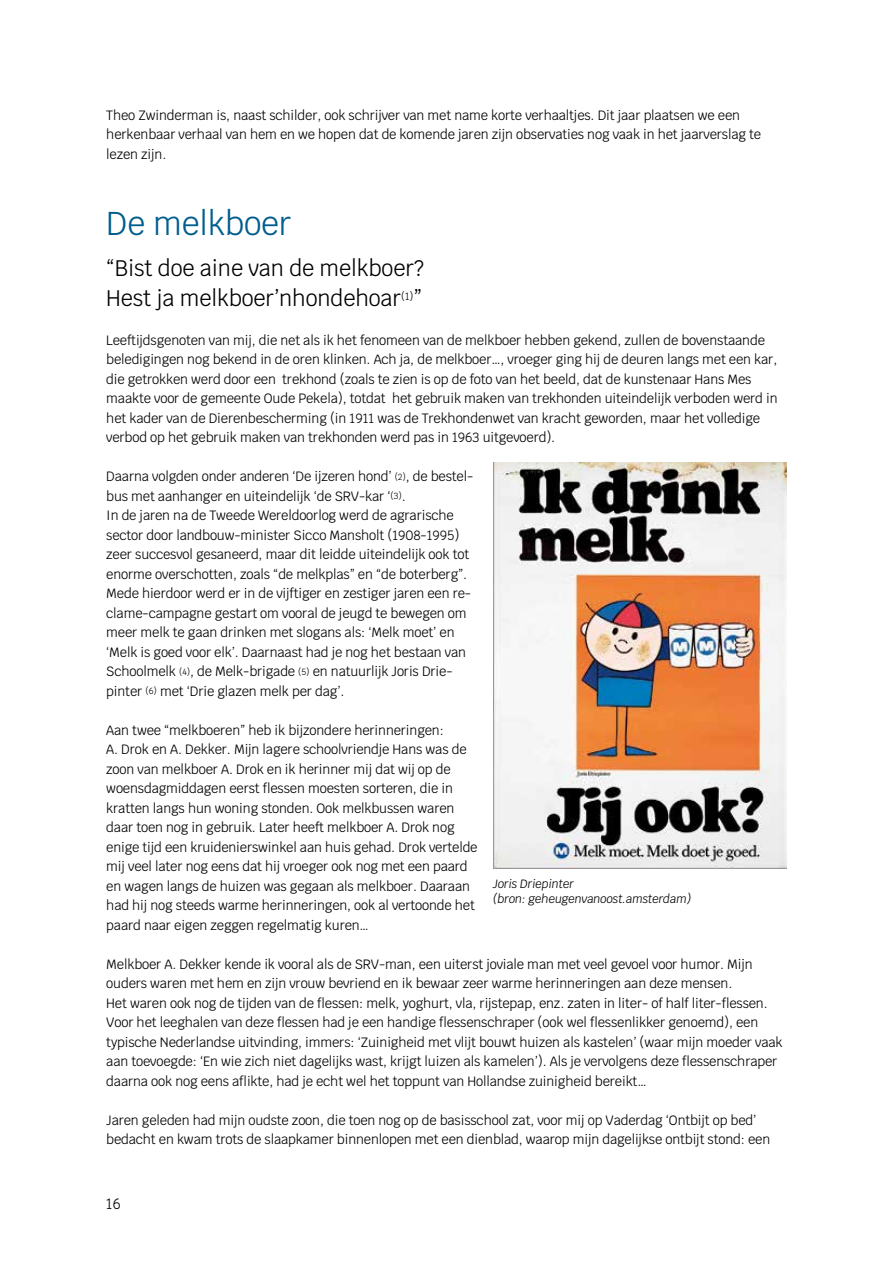
<style>
.page{position:relative;width:893px;height:1263px;background:#fff}
.page>*{position:absolute;margin:0;border:0;box-sizing:border-box;transform-origin:0 0}
.t1{font:33px "Krub";letter-spacing:-.005em;color:#005d8e;scale:.96 1}
.t2{font:22.5px/30px "Krub";letter-spacing:-.005em;color:#000;scale:.96 1}
.t3{font:15px "Krub";color:#000;scale:.94 1}
.t4{font:13.5px/19.5px "Krub";letter-spacing:-.01em;color:#000;scale:.96 1}
.t5{font:italic 12px/15px "Krub";letter-spacing:-.01em;color:#000;scale:.96 1}
.s1{font-size:9px}
</style>
<div class="page">
<img style="left:493px;top:462px;width:293px;height:407px">
<p class="t4" style="left:106px;top:105px;width:684px">Theo Zwinderman is, naast schilder, ook schrijver van met name korte verhaaltjes. Dit jaar plaatsen we een herkenbaar verhaal van hem en we hopen dat de komende jaren zijn observaties nog vaak in het jaarverslag te lezen zijn.</p>
<h1 class="t1" style="left:106px;top:196px;width:194px">De melkboer</h1>
<h2 class="t2" style="left:106px;top:253px;width:333px">“Bist doe aine van de melkboer?<br>Hest ja melkboer’nhondehoar<sup>(1)</sup>”</h2>
<p class="t4" style="left:106px;top:330px;width:701px">Leeftijdsgenoten van mij, die net als ik het fenomeen van de melkboer hebben gekend, zullen de bovenstaande beledigingen nog bekend in de oren klinken. Ach ja, de melkboer…, vroeger ging hij de deuren langs met een kar, die getrokken werd door een trekhond (zoals te zien is op de foto van het beeld, dat de kunstenaar Hans Mes maakte voor de gemeente Oude Pekela), totdat het gebruik maken van trekhonden uiteindelijk verboden werd in het kader van de Dierenbescherming (in 1911 was de Trekhondenwet van kracht geworden, maar het volledige verbod op het gebruik maken van trekhonden werd pas in 1963 uitgevoerd).</p>
<p class="t4" style="left:106px;top:467px;width:384px">Daarna volgden onder anderen ‘De ijzeren hond’ <span class="s1">(2)</span>, de bestel&shy;bus met aanhanger en uiteindelijk ‘de SRV-kar ‘<span class="s1">(3)</span>.<br>In de jaren na de Tweede Wereldoorlog werd de agrarische sector door landbouw-minister Sicco Mansholt (1908-1995) zeer succesvol gesaneerd, maar dit leidde uiteindelijk ook tot enorme overschotten, zoals “de melkplas” en “de boterberg”.<br>Mede hierdoor werd er in de vijftiger en zestiger jaren een re&shy;clame-campagne gestart om vooral de jeugd te bewegen om meer melk te gaan drinken met slogans als: ‘Melk moet’ en ‘Melk is goed voor elk’. Daarnaast had je nog het bestaan van Schoolmelk <span class="s1">(4)</span>, de Melk-brigade <span class="s1">(5)</span> en natuurlijk Joris Drie&shy;pinter <span class="s1">(6)</span> met ‘Drie glazen melk per dag’.</p>
<p class="t4" style="left:106px;top:720px;width:388px">Aan twee “melkboeren” heb ik bijzondere herinneringen:<br>A. Drok en A. Dekker. Mijn lagere schoolvriendje Hans was de zoon van melkboer A. Drok en ik herinner mij dat wij op de woensdagmiddagen eerst flessen moesten sorteren, die in kratten langs hun woning stonden. Ook melkbussen waren daar toen nog in gebruik. Later heeft melkboer A. Drok nog enige tijd een kruidenierswinkel aan huis gehad. Drok vertelde mij veel later nog eens dat hij vroeger ook nog met een paard en wagen langs de huizen was gegaan als melkboer. Daaraan had hij nog steeds warme herinneringen, ook al vertoonde het paard naar eigen zeggen regelmatig kuren…</p>
<p class="t4" style="left:106px;top:954px;width:706px">Melkboer A. Dekker kende ik vooral als de SRV-man, een uiterst joviale man met veel gevoel voor humor. Mijn ouders waren met hem en zijn vrouw bevriend en ik bewaar zeer warme herinneringen aan deze mensen.<br>Het waren ook nog de tijden van de flessen: melk, yoghurt, vla, rijstepap, enz. zaten in liter- of half liter-flessen.<br>Voor het leeghalen van deze flessen had je een handige flessenschraper (ook wel flessenlikker genoemd), een typische Nederlandse uitvinding, immers: ‘Zuinigheid met vlijt bouwt huizen als kastelen’ (waar mijn moeder vaak aan toevoegde: ‘En wie zich niet dagelijks wast, krijgt luizen als kamelen’). Als je vervolgens deze flessenschraper daarna ook nog eens aflikte, had je echt wel het toppunt van Hollandse zuinigheid bereikt…</p>
<p class="t4" style="left:106px;top:1110px;width:693px">Jaren geleden had mijn oudste zoon, die toen nog op de basisschool zat, voor mij op Vaderdag ‘Ontbijt op bed’ bedacht en kwam trots de slaapkamer binnenlopen met een dienblad, waarop mijn dagelijkse ontbijt stond: een</p>
<p class="t5" style="left:493px;top:876px;width:208px">Joris Driepinter<br>(bron: geheugenvanoost.amsterdam)</p>
<p class="t3" style="left:106px;top:1191px;width:17px">16</p>
</div>
